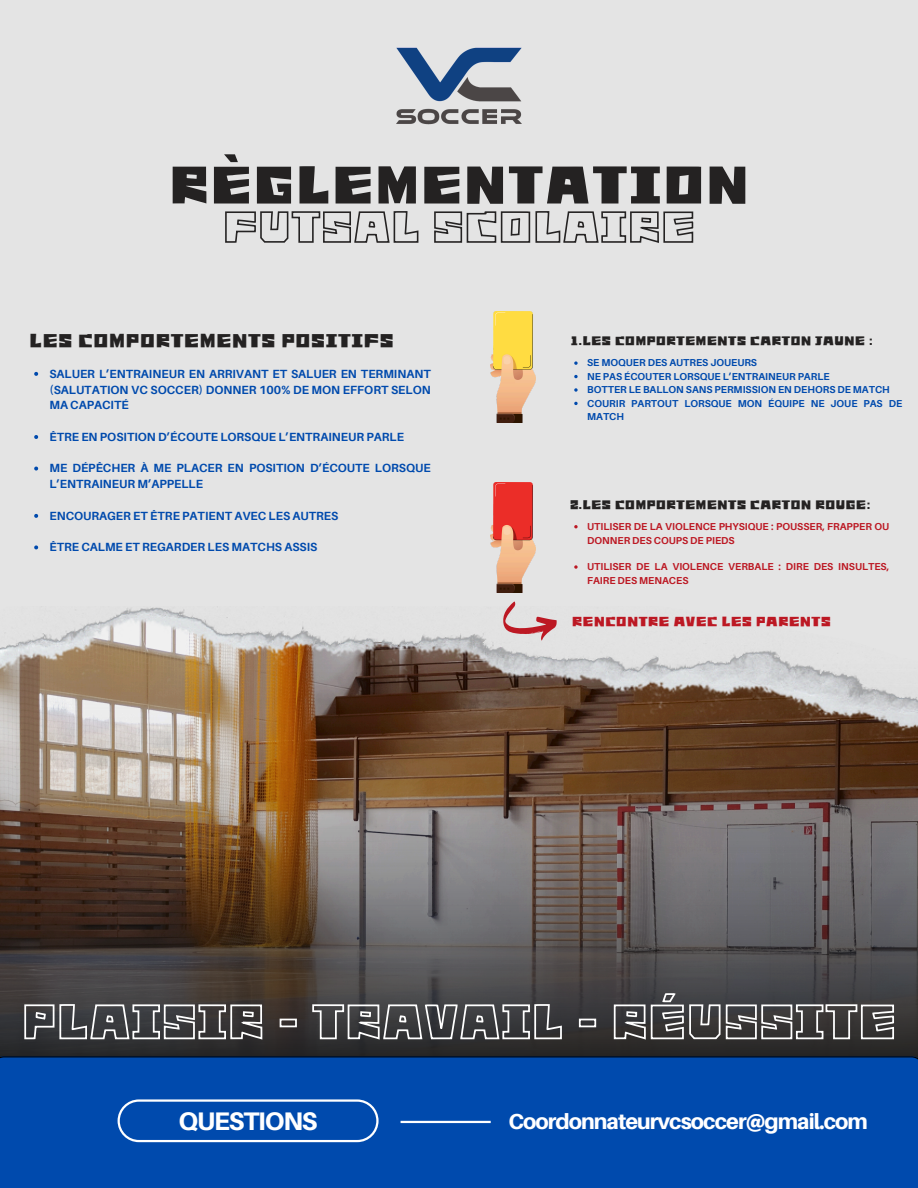
<style>
.page{position:relative;width:918px;height:1188px;background:#e4e4e4}
.page>*{position:absolute;margin:0;border:0;box-sizing:border-box;transform-origin:0 0}
.t1{font:52.8px "Canva Cool";color:#242222}
.t2{font:800 25.35px "Aileron";letter-spacing:-.045em;color:#fff}
.t3{font:800 21.6px "Aileron";letter-spacing:-.045em;color:#fff}
.t4{font:19.2px "Canva Cool";color:#242222}
.t5{font:13.65px "Canva Cool";color:#bc1823}
.t6{font:12.75px "Canva Cool";color:#242222}
.t7{font:700 11.85px/15.8px "Aileron";color:#004aad;text-align:justify}
.t8{font:700 10.05px/13.5px "Aileron";color:#004aad}
.t9{font:700 10.05px/13.5px "Aileron";color:#bc1823}
</style>
<div class="page">
<img style="left:0;top:607px;width:838px;height:57px">
<img style="left:0;top:664px;width:918px;height:392px">
<div style="left:0;top:1056px;width:918px;height:132px;background:#004aad"></div>
<hr style="left:401px;top:1121px;width:90px;height:2px;background:#fff">
<svg style="left:118px;top:1099px;width:261px;height:43px;background:#1b5db5"></svg>
<img style="left:396px;top:47px;width:125px;height:78px">
<img style="left:491px;top:312px;width:45px;height:110px">
<img style="left:491px;top:482px;width:45px;height:110px">
<svg style="left:503px;top:602px;width:54px;height:39px"></svg>
<svg style="left:225px;top:211px;width:469px;height:32px"></svg>
<svg style="left:34px;top:372px;width:4px;height:4px"></svg>
<svg style="left:34px;top:435px;width:4px;height:4px"></svg>
<svg style="left:34px;top:467px;width:4px;height:4px"></svg>
<svg style="left:34px;top:514px;width:4px;height:4px"></svg>
<svg style="left:34px;top:545px;width:4px;height:4px"></svg>
<svg style="left:574px;top:361px;width:4px;height:4px"></svg>
<svg style="left:574px;top:375px;width:4px;height:3px"></svg>
<svg style="left:574px;top:388px;width:4px;height:4px"></svg>
<svg style="left:574px;top:402px;width:4px;height:3px"></svg>
<svg style="left:574px;top:525px;width:4px;height:3px"></svg>
<svg style="left:574px;top:565px;width:4px;height:4px"></svg>
<svg style="left:23px;top:982px;width:872px;height:96px;background:#3a495f"></svg>
<p class="t1" style="left:168px;top:160px;width:583px">RÈGLEMENTATION</p>
<p class="t4" style="left:29px;top:332px;width:366px">LES COMPORTEMENTS POSITIFS</p>
<h6 class="t7" style="left:49px;top:366px;width:383px">SALUER L’ENTRAINEUR EN ARRIVANT ET SALUER EN TERMINANT (SALUTATION VC SOCCER) DONNER 100% DE MON EFFORT SELON MA CAPACITÉ</h6>
<p class="t7" style="left:49px;top:429px;width:356px">ÊTRE EN POSITION D’ÉCOUTE LORSQUE L’ENTRAINEUR PARLE</p>
<p class="t7" style="left:49px;top:460px;width:383px">ME DÉPÊCHER À ME PLACER EN POSITION D’ÉCOUTE LORSQUE<br>L’ENTRAINEUR M’APPELLE</p>
<p class="t7" style="left:49px;top:508px;width:291px">ENCOURAGER ET ÊTRE PATIENT AVEC LES AUTRES</p>
<p class="t7" style="left:49px;top:539px;width:270px">ÊTRE CALME ET REGARDER LES MATCHS ASSIS</p>
<h6 class="t6" style="left:570px;top:335px;width:305px">1.LES COMPORTEMENTS CARTON JAUNE :</h6>
<p class="t8" style="left:587px;top:356px;width:171px">SE MOQUER DES AUTRES JOUEURS</p>
<p class="t8" style="left:587px;top:369px;width:244px">NE PAS ÉCOUTER LORSQUE L’ENTRAINEUR PARLE</p>
<p class="t8" style="left:587px;top:383px;width:304px">BOTTER LE BALLON SANS PERMISSION EN DEHORS DE MATCH</p>
<p class="t8" style="left:587px;top:396px;width:317px">COURIR PARTOUT LORSQUE MON ÉQUIPE NE JOUE PAS DE<br>MATCH</p>
<p class="t6" style="left:570px;top:499px;width:302px">2.LES COMPORTEMENTS CARTON ROUGE:</p>
<h6 class="t9" style="left:587px;top:520px;width:304px">UTILISER DE LA VIOLENCE PHYSIQUE : POUSSER, FRAPPER OU<br>DONNER DES COUPS DE PIEDS</h6>
<p class="t9" style="left:587px;top:560px;width:304px">UTILISER DE LA VIOLENCE VERBALE : DIRE DES INSULTES,<br>FAIRE DES MENACES</p>
<p class="t5" style="left:572px;top:615px;width:261px">RENCONTRE AVEC LES PARENTS</p>
<p class="t2" style="left:178px;top:1105px;width:141px">QUESTIONS</p>
<p class="t3" style="left:508px;top:1108px;width:361px">Coordonnateurvcsoccer@gmail.com</p>
</div>
